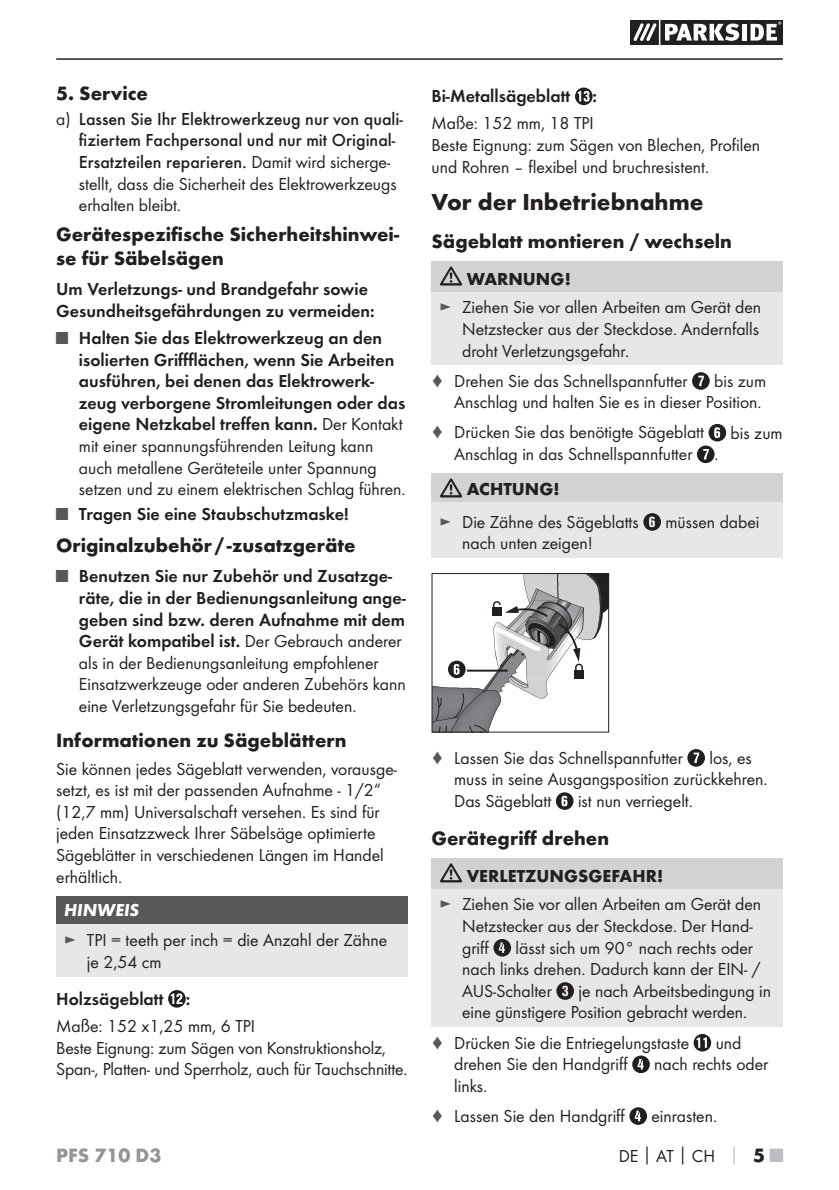
<style>
.page{position:relative;width:839px;height:1190px;background:#fff}
.page>*{position:absolute;margin:0;border:0;box-sizing:border-box;transform-origin:0 0}
.t1{font:700 24px "Futura";color:#231f20}
.t2{font:700 20px/24px "Futura";color:#231f20}
.t3{font:700 20px "Futura";color:#939598}
.t4{font:18px/21.6px "Futura Boo";color:#231f20}
.t5{font:18px/21.6px "Futura Dem";color:#231f20}
.t6{font:500 18px/21.6px "Futura";color:#231f20}
.t7{font:700 18px "Futura";color:#231f20}
.t8{font:italic 700 18px "Futura";color:#fff}
.s1{font-family:"Futura Boo";font-weight:400}
.s2{font-family:"Futura Boo";color:#57585a}
.s3{font-family:"Futura Boo"}
.s4{color:#57585a}
.s5{font-family:"Futura";font-weight:700}
.s6{font-family:"Futura";font-weight:700;color:#bcbdc0}
.s7{font-family:"Futura";font-weight:700;font-size:20px}
.s8{font-family:"Futura";font-weight:700;font-size:20px;color:#bcbdc0}
</style>
<div class="page">
<hr style="left:56px;top:58px;width:726px;height:2px;background:#231f20">
<svg style="left:630px;top:20px;width:152px;height:25px"></svg>
<hr style="left:658px;top:20px;width:2px;height:25px;background:#fff">
<div style="left:56px;top:896px;width:351px;height:28px;background:#57585a"></div>
<div style="left:56px;top:924px;width:351px;height:52px;background:#e6e7e9"></div>
<svg style="left:168px;top:990px;width:18px;height:17px"></svg>
<svg style="left:575px;top:88px;width:17px;height:17px"></svg>
<div style="left:431px;top:262px;width:351px;height:30px;background:#d1d2d4"></div>
<div style="left:431px;top:292px;width:351px;height:73px;background:#e6e7e9"></div>
<svg style="left:440px;top:266px;width:22px;height:19px"></svg>
<svg style="left:692px;top:372px;width:17px;height:18px"></svg>
<svg style="left:697px;top:424px;width:28px;height:39px"></svg>
<div style="left:431px;top:474px;width:351px;height:28px;background:#d1d2d4"></div>
<div style="left:431px;top:502px;width:351px;height:55px;background:#e6e7e9"></div>
<svg style="left:440px;top:478px;width:22px;height:19px"></svg>
<svg style="left:643px;top:513px;width:17px;height:18px"></svg>
<svg style="left:433px;top:575px;width:173px;height:155px"></svg>
<div style="left:431px;top:573px;width:177px;height:159px;border:1px solid #231f20"></div>
<svg style="left:687px;top:749px;width:17px;height:17px"></svg>
<svg style="left:555px;top:792px;width:18px;height:18px"></svg>
<div style="left:431px;top:858px;width:351px;height:31px;background:#d1d2d4"></div>
<div style="left:431px;top:889px;width:351px;height:137px;background:#e6e7e9"></div>
<svg style="left:440px;top:863px;width:22px;height:19px"></svg>
<svg style="left:493px;top:939px;width:17px;height:17px"></svg>
<svg style="left:556px;top:982px;width:17px;height:17px"></svg>
<svg style="left:693px;top:1034px;width:17px;height:17px"></svg>
<svg style="left:632px;top:1055px;width:17px;height:18px"></svg>
<svg style="left:629px;top:1107px;width:17px;height:17px"></svg>
<p class="t2" style="left:56px;top:83px;width:93px">5. Service</p>
<p class="t6" style="left:79px;top:109px;width:325px;text-indent:-23px"><span class="s1">a)</span> Lassen Sie Ihr Elektrowerkzeug nur von quali&shy;fiziertem Fachpersonal und nur mit Original-<br>Ersatzteilen reparieren. <span class="s1">Damit wird sicherge-</span></p>
<p class="t4" style="left:79px;top:174px;width:319px">stellt, dass die Sicherheit des Elektrowerkzeugs erhalten bleibt.</p>
<p class="t2" style="left:56px;top:224px;width:344px">Gerätespezifische Sicherheitshinwei&shy;se für Säbelsägen</p>
<p class="t5" style="left:56px;top:279px;width:320px">Um Verletzungs- und Brandgefahr sowie<br>Gesundheitsgefährdungen zu vermeiden:</p>
<p class="t5" style="left:79px;top:328px;width:328px;text-indent:-23px"><span class="s2">■</span> Halten Sie das Elektrowerkzeug an den isolierten Griffflächen, wenn Sie Arbeiten ausführen, bei denen das Elektrowerk&shy;zeug verborgene Stromleitungen oder das eigene Netzkabel treffen kann. <span class="s3">Der Kontakt</span></p>
<p class="t4" style="left:79px;top:436px;width:328px">mit einer spannungsführenden Leitung kann auch metallene Geräteteile unter Spannung setzen und zu einem elektrischen Schlag führen.</p>
<p class="t5" style="left:56px;top:504px;width:294px"><span class="s2">■</span> Tragen Sie eine Staubschutzmaske!</p>
<p class="t2" style="left:56px;top:535px;width:301px">Originalzubehör / -zusatzgeräte</p>
<p class="t5" style="left:79px;top:566px;width:328px;text-indent:-23px"><span class="s2">■</span> Benutzen Sie nur Zubehör und Zusatzge&shy;räte, die in der Bedienungsanleitung ange&shy;geben sind bzw. deren Aufnahme mit dem Gerät kompatibel ist. <span class="s3">Der Gebrauch anderer</span></p>
<p class="t4" style="left:79px;top:653px;width:328px">als in der Bedienungsanleitung empfohlener<br>Einsatzwerkzeuge oder anderen Zubehörs kann eine Verletzungsgefahr für Sie bedeuten.</p>
<p class="t2" style="left:56px;top:730px;width:291px">Informationen zu Sägeblättern</p>
<p class="t4" style="left:56px;top:758px;width:342px">Sie können jedes Sägeblatt verwenden, vorausge&shy;setzt, es ist mit der passenden Aufnahme - 1/2“ (12,7 mm) Universalschaft versehen. Es sind für jeden Einsatzzweck Ihrer Säbelsäge optimierte Sägeblätter in verschiedenen Längen im Handel erhältlich.</p>
<p class="t8" style="left:64px;top:899px;width:76px">HINWEIS</p>
<p class="t4" style="left:87px;top:930px;width:301px;text-indent:-23px"><span class="s4">►</span> TPI = teeth per inch = die Anzahl der Zähne je 2,54 cm</p>
<p class="t5" style="left:56px;top:989px;width:135px">Holzsägeblatt :</p>
<p class="t4" style="left:56px;top:1016px;width:352px">Maße: 152 x1,25 mm, 6 TPI<br>Beste Eignung: zum Sägen von Konstruktionsholz,<br>Span-, Platten- und Sperrholz, auch für Tauchschnitte.</p>
<p class="t5" style="left:431px;top:86px;width:167px">Bi-Metallsägeblatt :</p>
<p class="t4" style="left:431px;top:114px;width:330px">Maße: 152 mm, 18 TPI<br>Beste Eignung: zum Sägen von Blechen, Profilen und Rohren – flexibel und bruchresistent.</p>
<h1 class="t1" style="left:431px;top:192px;width:273px">Vor der Inbetriebnahme</h1>
<p class="t2" style="left:431px;top:231px;width:302px">Sägeblatt montieren / wechseln</p>
<p class="t7" style="left:466px;top:272px;width:105px">WARNUNG!</p>
<p class="t4" style="left:462px;top:297px;width:300px;text-align:justify;text-indent:-23px"><span class="s4">►</span> Ziehen Sie vor allen Arbeiten am Gerät den Netzstecker aus der Steckdose. Andernfalls droht Verletzungsgefahr.</p>
<p class="t4" style="left:431px;top:371px;width:257px"><span class="s4">♦</span> Drehen Sie das Schnellspannfutter</p>
<p class="t4" style="left:454px;top:371px;width:313px;text-align:right">bis zum<br>Anschlag und halten Sie es in dieser Position.</p>
<p class="t4" style="left:431px;top:422px;width:274px"><span class="s4">♦</span> Drücken Sie das benötigte Sägeblatt</p>
<p class="t4" style="left:730px;top:422px;width:54px">bis zum</p>
<p class="t4" style="left:454px;top:444px;width:266px">Anschlag in das Schnellspannfutter .</p>
<p class="t7" style="left:466px;top:481px;width:94px">ACHTUNG!</p>
<p class="t4" style="left:439px;top:512px;width:201px"><span class="s4">►</span> Die Zähne des Sägeblatts</p>
<p class="t4" style="left:665px;top:512px;width:95px">müssen dabei</p>
<p class="t4" style="left:462px;top:533px;width:132px">nach unten zeigen!</p>
<p class="t4" style="left:431px;top:748px;width:253px"><span class="s4">♦</span> Lassen Sie das Schnellspannfutter</p>
<p class="t4" style="left:454px;top:748px;width:315px;text-indent:255px">los, es muss in seine Ausgangsposition zurückkehren.<br>Das Sägeblatt</p>
<p class="t4" style="left:577px;top:791px;width:116px">ist nun verriegelt.</p>
<p class="t2" style="left:431px;top:828px;width:179px">Gerätegriff drehen</p>
<p class="t7" style="left:466px;top:869px;width:198px">VERLETZUNGSGEFAHR!</p>
<p class="t4" style="left:462px;top:894px;width:300px;text-indent:-23px"><span class="s4">►</span> Ziehen Sie vor allen Arbeiten am Gerät den<br>Netzstecker aus der Steckdose. Der Hand&shy;griff</p>
<p class="t4" style="left:462px;top:937px;width:300px;text-indent:53px">lässt sich um 90° nach rechts oder nach links drehen. Dadurch kann der EIN- /<br>AUS-Schalter</p>
<p class="t4" style="left:462px;top:981px;width:310px;text-indent:116px">je nach Arbeitsbedingung in eine günstigere Position gebracht werden.</p>
<p class="t4" style="left:431px;top:1032px;width:259px"><span class="s4">♦</span> Drücken Sie die Entriegelungstaste</p>
<p class="t4" style="left:715px;top:1032px;width:27px">und</p>
<p class="t4" style="left:454px;top:1054px;width:175px">drehen Sie den Handgriff</p>
<p class="t4" style="left:654px;top:1054px;width:115px">nach rechts oder</p>
<p class="t4" style="left:431px;top:1071px;width:195px;line-height:30px;text-indent:23px">links.<br><span class="s4">♦</span> Lassen Sie den Handgriff</p>
<p class="t4" style="left:651px;top:1106px;width:67px">einrasten.</p>
<p class="t3" style="left:56px;top:1147px;width:106px">PFS 710 D3</p>
<p class="t4" style="left:618px;top:1146px;width:166px">DE<span class="s5">│</span>AT<span class="s5">│</span>CH <span class="s6">│</span> <span class="s7">5</span> <span class="s8">■</span></p>
</div>
